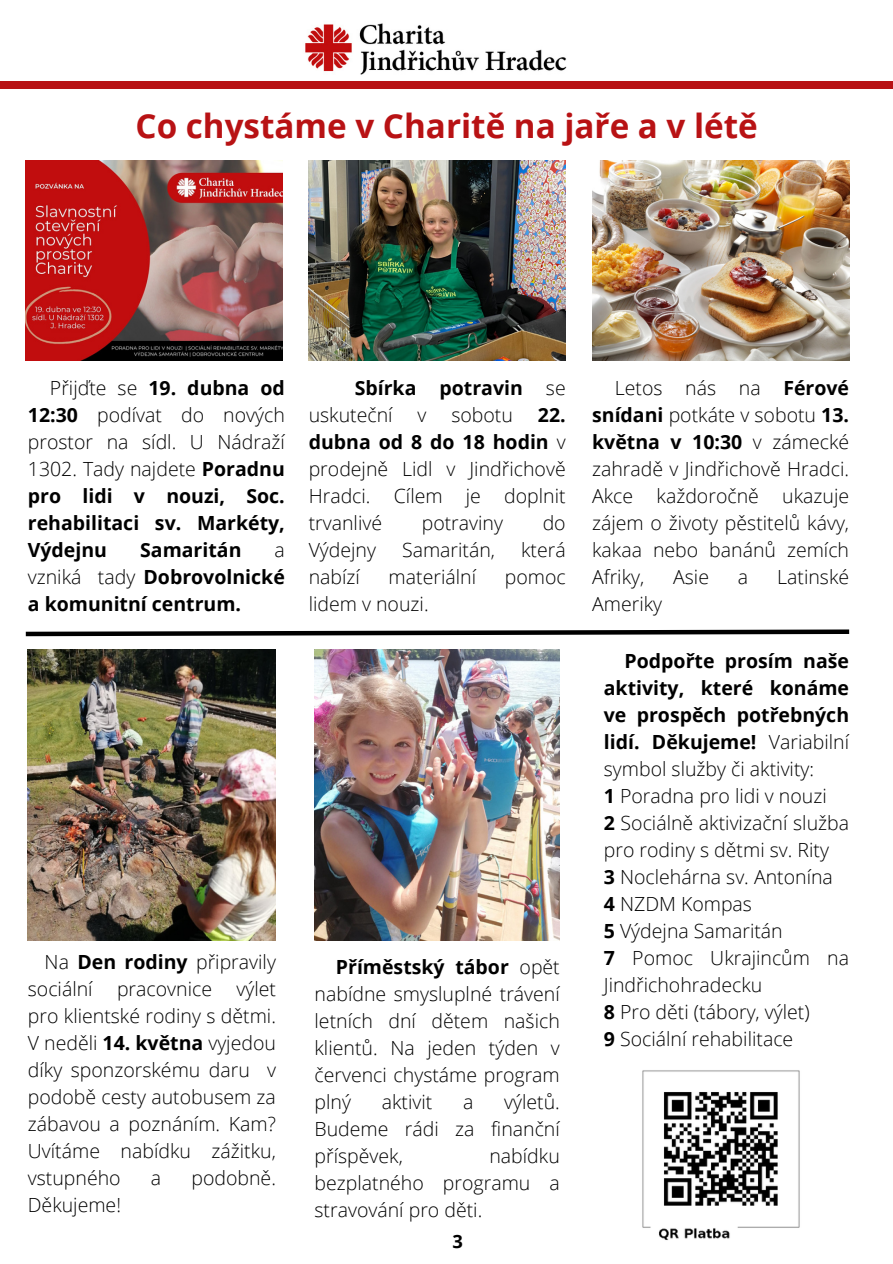
<style>
.page{position:relative;width:893px;height:1264px;background:#fff}
.page>*{position:absolute;margin:0;border:0;box-sizing:border-box;transform-origin:0 0}
.t1{font:700 33.15px "Open Sans";color:#b81214}
.t2{font:300 19.5px/27px "Open Sans";color:#000;text-align:justify}
.t3{font:700 19.5px/27px "Open Sans";color:#000;text-align:justify}
.t4{font:700 18.3px "Open Sans";color:#000}
.s1{font-weight:300}
.s2{font-weight:700}
</style>
<div class="page">
<img style="left:282px;top:23px;width:309px;height:59px">
<div style="left:0;top:82px;width:892px;height:7px;background:#b81214"></div>
<img style="left:309px;top:160px;width:256px;height:200px">
<img style="left:314px;top:650px;width:246px;height:290px">
<img style="left:28px;top:650px;width:247px;height:290px">
<img style="left:592px;top:160px;width:257px;height:200px">
<img style="left:26px;top:160px;width:256px;height:200px">
<svg style="left:25px;top:629px;width:825px;height:8px"></svg>
<img style="left:642px;top:1070px;width:158px;height:170px">
<p class="t1" style="left:135px;top:102px;width:624px">Co chystáme v Charitě na jaře a v létě</p>
<p class="t3" style="left:28px;top:373px;width:258px;text-indent:22px"><span class="s1">Přijďte se</span> 19. dubna od 12:30 <span class="s1">podívat do nových prostor na sídl. U Nádraží 1302. Tady najdete</span> Poradnu pro lidi v nouzi, Soc. rehabilitaci sv. Markéty, Výdejnu</p>
<p class="t3" style="left:140px;top:535px;width:103px">Samaritán</p>
<p class="t3" style="left:28px;top:535px;width:258px;text-indent:247px"><span class="s1">a vzniká tady</span> Dobrovolnické a komunitní centrum.</p>
<p class="t3" style="left:309px;top:373px;width:258px;text-indent:46px">Sbírka potravin <span class="s1">se uskuteční</span></p>
<p class="t2" style="left:417px;top:400px;width:10px">v</p>
<p class="t2" style="left:451px;top:400px;width:63px">sobotu</p>
<p class="t2" style="left:309px;top:400px;width:258px;text-indent:229px"><span class="s2">22. dubna od 8 do 18 hodin</span> v prodejně Lidl v Jindřichově Hradci. Cílem je doplnit trvanlivé</p>
<p class="t2" style="left:421px;top:508px;width:83px">potraviny</p>
<p class="t2" style="left:542px;top:508px;width:25px">do</p>
<p class="t2" style="left:309px;top:535px;width:69px">Výdejny</p>
<p class="t2" style="left:402px;top:535px;width:95px">Samaritán,</p>
<p class="t2" style="left:521px;top:535px;width:46px">která</p>
<p class="t2" style="left:309px;top:562px;width:53px">nabízí</p>
<p class="t2" style="left:388px;top:562px;width:89px">materiální</p>
<p class="t2" style="left:504px;top:562px;width:62px">pomoc</p>
<p class="t2" style="left:309px;top:589px;width:121px">lidem v nouzi.</p>
<p class="t2" style="left:28px;top:947px;width:249px;text-indent:17px">Na <span class="s2">Den rodiny</span> připravily sociální pracovnice výlet pro klientské rodiny s dětmi.<br>V neděli <span class="s2">14. května</span> vyjedou díky sponzorskému daru v podobě cesty autobusem za zábavou a poznáním. Kam?<br>Uvítáme nabídku zážitku, vstupného</p>
<p class="t2" style="left:151px;top:1163px;width:12px">a</p>
<p class="t2" style="left:191px;top:1163px;width:86px">podobně.</p>
<p class="t2" style="left:28px;top:1190px;width:95px">Děkujeme!</p>
<p class="t2" style="left:314px;top:953px;width:247px;text-indent:21px"><span class="s2">Příměstský tábor</span> opět nabídne smysluplné trávení letních dní dětem našich klientů. Na jeden týden v červenci chystáme program plný</p>
<p class="t2" style="left:314px;top:1088px;width:247px;text-indent:189px">výletů.<br>Budeme rádi za finanční příspěvek,</p>
<p class="t2" style="left:382px;top:1088px;width:52px">aktivit</p>
<p class="t2" style="left:463px;top:1088px;width:12px">a</p>
<p class="t2" style="left:314px;top:1142px;width:247px;text-indent:175px">nabídku bezplatného programu a stravování pro děti.</p>
<p class="t4" style="left:452px;top:1228px;width:12px">3</p>
<p class="t2" style="left:592px;top:373px;width:258px;text-indent:23px">Letos nás na <span class="s2">Férové snídani</span> potkáte v sobotu <span class="s2">13. května v 10:30</span> v zámecké zahradě v Jindřichově Hradci.<br>Akce každoročně ukazuje zájem o životy pěstitelů kávy, kakaa nebo banánů zemích Afriky,</p>
<p class="t2" style="left:673px;top:562px;width:37px">Asie</p>
<p class="t2" style="left:737px;top:562px;width:12px">a</p>
<p class="t2" style="left:777px;top:562px;width:73px">Latinské</p>
<p class="t2" style="left:592px;top:589px;width:71px">Ameriky</p>
<p class="t3" style="left:603px;top:647px;width:247px;text-indent:21px">Podpořte prosím naše aktivity, které konáme ve prospěch potřebných lidí. Děkujeme! <span class="s1">Variabilní symbol služby či aktivity:</span></p>
<p class="t2" style="left:603px;top:782px;width:224px"><span class="s2">1</span> Poradna pro lidi v nouzi</p>
<p class="t2" style="left:603px;top:809px;width:247px"><span class="s2">2</span> Sociálně aktivizační služba pro rodiny s dětmi sv. Rity</p>
<p class="t2" style="left:603px;top:863px;width:230px"><span class="s2">3</span> Noclehárna sv. Antonína</p>
<p class="t2" style="left:603px;top:890px;width:150px"><span class="s2">4</span> NZDM Kompas</p>
<p class="t2" style="left:603px;top:917px;width:180px"><span class="s2">5</span> Výdejna Samaritán</p>
<p class="t2" style="left:603px;top:944px;width:247px"><span class="s2">7</span> Pomoc Ukrajincům na<br>Jindřichohradecku</p>
<p class="t2" style="left:603px;top:998px;width:207px"><span class="s2">8</span> Pro děti (tábory, výlet)</p>
<p class="t2" style="left:603px;top:1025px;width:191px"><span class="s2">9</span> Sociální rehabilitace</p>
</div>
